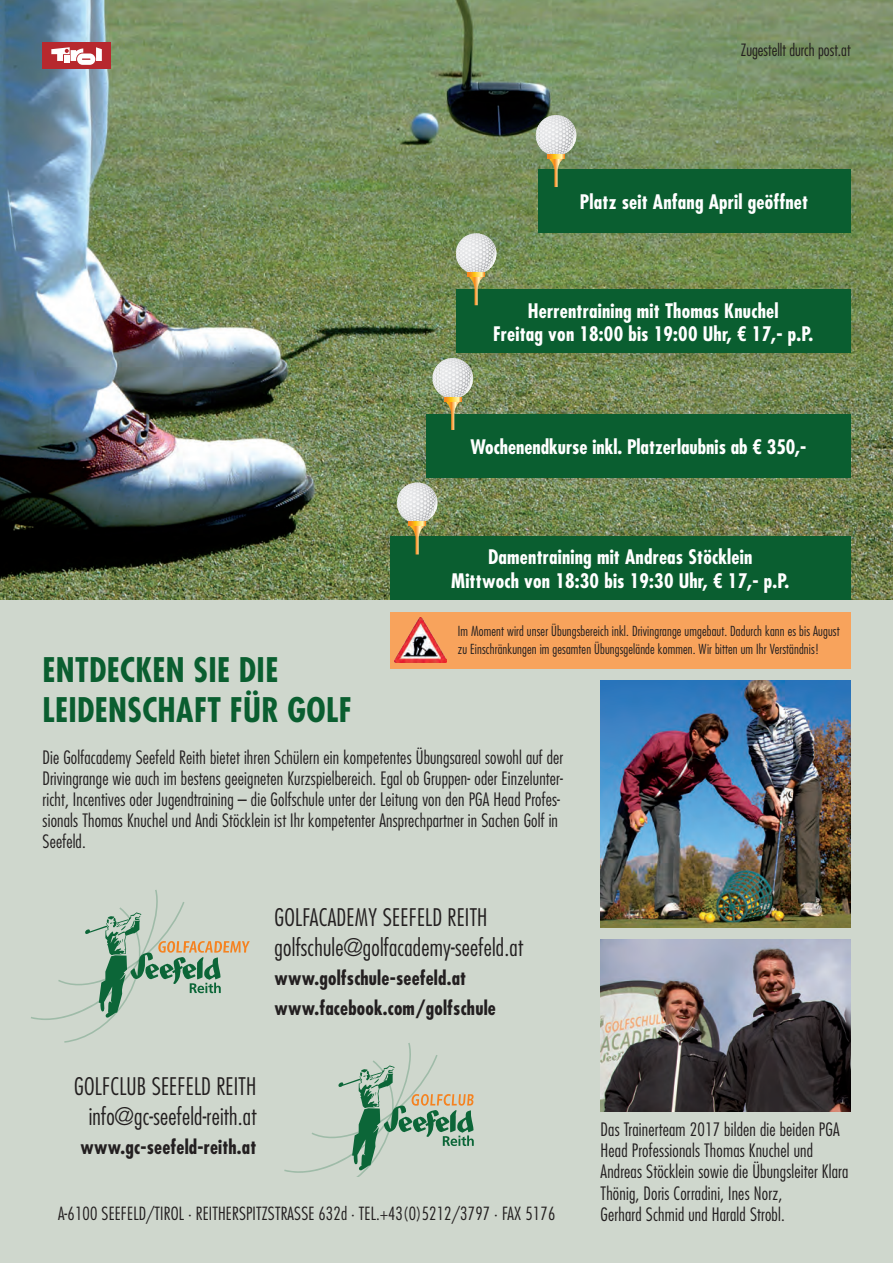
<style>
.page{position:relative;width:893px;height:1263px;background:#fff}
.page>*{position:absolute;margin:0;border:0;box-sizing:border-box;transform-origin:0 0}
.t1{font:700 condensed 33px/39.6px "Futura Std";letter-spacing:.01em;color:#0a5e30}
.t2{font:300 condensed 23.55px/29.5px "Futura Std";letter-spacing:.01em;color:#231f20}
.t3{font:700 condensed 19.5px/23.4px "Futura Std";letter-spacing:.01em;color:#fff;text-align:center}
.t4{font:700 condensed 19.35px/29.5px "Futura Std";letter-spacing:.01em;color:#231f20}
.t5{font:300 condensed 18px/21px "Futura Std";letter-spacing:.01em;color:#231f20}
.t6{font:300 condensed 17.7px "Futura Std";letter-spacing:.01em;color:#231f20}
.t7{font:300 condensed 16.5px "Futura Std";color:#231f20}
.t8{font:300 condensed 13.5px/18px "Futura Std";letter-spacing:.01em;color:#231f20}
</style>
<div class="page">
<div style="left:0;top:541px;width:893px;height:722px;background:#cfd7cd"></div>
<img style="left:0;top:0;width:893px;height:600px">
<img style="left:601px;top:939px;width:249px;height:172px">
<img style="left:601px;top:680px;width:249px;height:247px">
<div style="left:43px;top:43px;width:68px;height:26px;background:#b7282e"></div>
<svg style="left:51px;top:47px;width:51px;height:18px"></svg>
<div style="left:538px;top:169px;width:312px;height:64px;background:#0a5e30"></div>
<svg style="left:536px;top:115px;width:41px;height:72px"></svg>
<svg style="left:547px;top:154px;width:18px;height:4px"></svg>
<div style="left:456px;top:289px;width:394px;height:64px;background:#0a5e30"></div>
<svg style="left:456px;top:233px;width:41px;height:72px"></svg>
<svg style="left:467px;top:272px;width:18px;height:4px"></svg>
<div style="left:426px;top:414px;width:424px;height:64px;background:#0a5e30"></div>
<svg style="left:432px;top:358px;width:42px;height:72px"></svg>
<svg style="left:444px;top:397px;width:17px;height:4px"></svg>
<div style="left:390px;top:536px;width:460px;height:64px;background:#0a5e30"></div>
<svg style="left:397px;top:482px;width:41px;height:72px"></svg>
<svg style="left:408px;top:522px;width:18px;height:4px"></svg>
<svg style="left:31px;top:890px;width:219px;height:153px"></svg>
<svg style="left:284px;top:1043px;width:190px;height:134px"></svg>
<div style="left:390px;top:612px;width:460px;height:56px;background:#f8a35c"></div>
<img style="left:395px;top:617px;width:51px;height:46px">
<p class="t7" style="left:741px;top:40px;width:111px">Zugestellt durch post.at</p>
<p class="t3" style="left:580px;top:191px;width:230px">Platz seit Anfang April geöffnet</p>
<p class="t3" style="left:493px;top:299px;width:322px">Herrentraining mit Thomas Knuchel<br>Freitag von 18:00 bis 19:00 Uhr, € 17,- p.P.</p>
<p class="t3" style="left:470px;top:435px;width:338px">Wochenendkurse inkl. Platzerlaubnis ab € 350,-</p>
<p class="t3" style="left:451px;top:545px;width:340px">Damentraining mit Andreas Stöcklein<br>Mittwoch von 18:30 bis 19:30 Uhr, € 17,- p.P.</p>
<p class="t8" style="left:458px;top:622px;width:383px">Im Moment wird unser Übungsbereich inkl. Drivingrange umgebaut. Dadurch kann es bis August zu Einschränkungen im gesamten Übungsgelände kommen. Wir bitten um Ihr Verständnis!</p>
<h1 class="t1" style="left:43px;top:650px;width:311px">ENTDECKEN SIE DIE<br>LEIDENSCHAFT FÜR GOLF</h1>
<p class="t5" style="left:43px;top:747px;width:522px">Die Golfacademy Seefeld Reith bietet ihren Schülern ein kompetentes Übungsareal sowohl auf der Drivingrange wie auch im bestens geeigneten Kurzspielbereich. Egal ob Gruppen- oder Einzelunter&shy;richt, Incentives oder Jugendtraining – die Golfschule unter der Leitung von den PGA Head Profes&shy;sionals Thomas Knuchel und Andi Stöcklein ist Ihr kompetenter Ansprechpartner in Sachen Golf in Seefeld.</p>
<h2 class="t2" style="left:275px;top:903px;width:250px">GOLFACADEMY SEEFELD REITH golfschule@golfacademy-seefeld.at</h2>
<p class="t4" style="left:275px;top:963px;width:223px">www.golfschule-seefeld.at www.facebook.com/golfschule</p>
<h2 class="t2" style="left:74px;top:1072px;width:184px;text-align:right">GOLFCLUB SEEFELD REITH info@gc-seefeld-reith.at</h2>
<p class="t4" style="left:81px;top:1132px;width:177px">www.gc-seefeld-reith.at</p>
<p class="t6" style="left:58px;top:1203px;width:499px">A-6100 SEEFELD/TIROL · REITHERSPITZSTRASSE 632d · TEL.+43(0)5212/3797 · FAX 5176</p>
<p class="t5" style="left:601px;top:1119px;width:249px">Das Trainerteam 2017 bilden die beiden PGA Head Professionals Thomas Knuchel und Andreas Stöcklein sowie die Übungsleiter Klara Thönig, Doris Corradini, Ines Norz,<br>Gerhard Schmid und Harald Strobl.</p>
</div>
